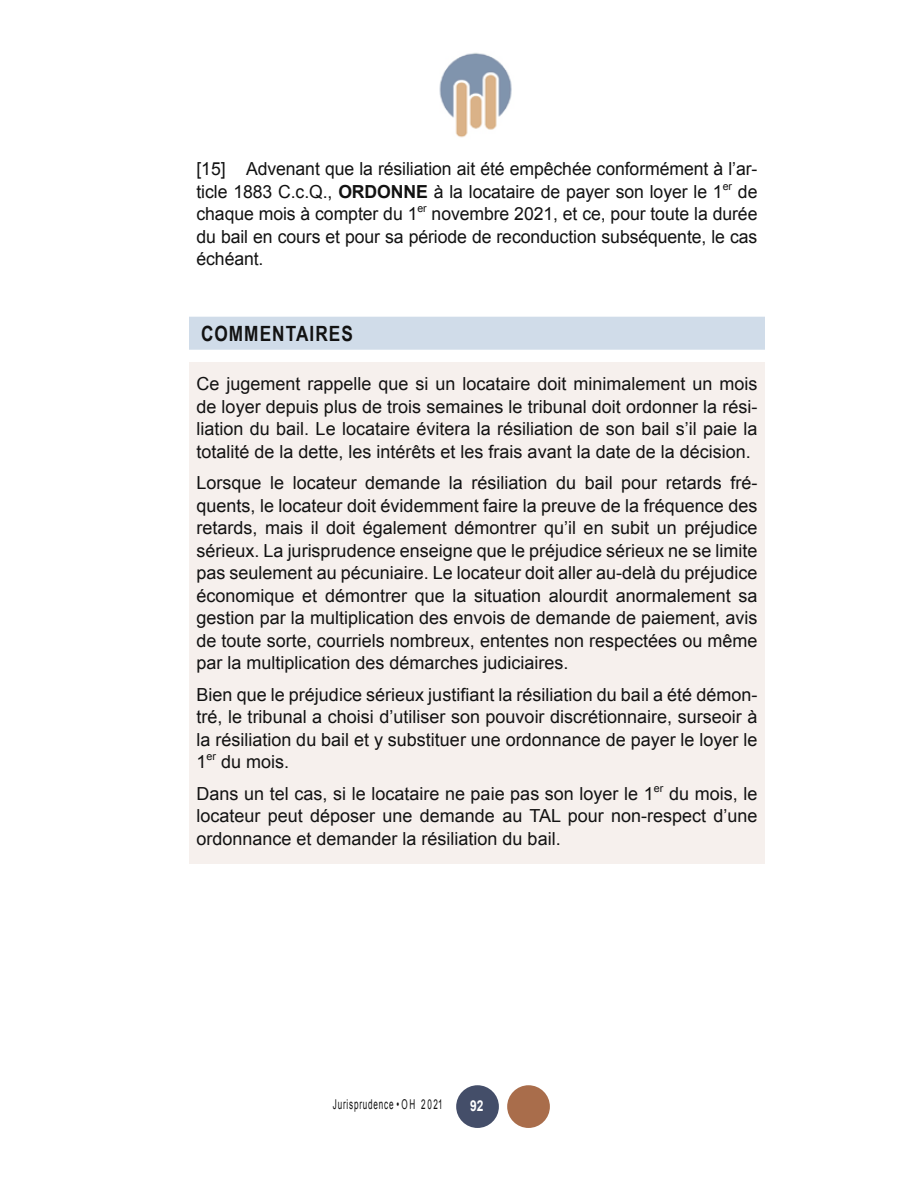
<style>
.page{position:relative;width:918px;height:1188px;background:#fff}
.page>*{position:absolute;margin:0;border:0;box-sizing:border-box;transform-origin:0 0}
._0F-Commentaire_TITR{font:700 21px "Arial Narrow";letter-spacing:.05em;color:#121212}
._0F-Commentaire_Tex{font:18px/22.5px "Arial";color:#121212;text-align:justify}
.t1{font:700 15px "Arial";color:#fff;scale:.8 1}
.t2{font:13.5px "Arial";letter-spacing:.1em;color:#121212;scale:.6 1}
.t3{font:10.8px "Arial";color:#121212}
.s1{font-weight:700}
</style>
<div class="page">
<img style="left:439px;top:53px;width:73px;height:85px">
<div style="left:507px;top:1085px;width:43px;height:43px;background:#a96d4b;border-radius:50%"></div>
<div style="left:456px;top:1085px;width:43px;height:43px;background:#444e69;border-radius:50%"></div>
<div style="left:189px;top:317px;width:576px;height:33px;background:#d0dce9"></div>
<div style="left:189px;top:362px;width:576px;height:114px;background:#f6f0ed"></div>
<div style="left:189px;top:461px;width:576px;height:227px;background:#f6f0ed"></div>
<div style="left:189px;top:673px;width:576px;height:114px;background:#f6f0ed"></div>
<div style="left:189px;top:772px;width:576px;height:91px;background:#f6f0ed"></div>
<p class="_0F-Commentaire_Tex" style="left:196px;top:158px;width:562px">[15] Advenant que la résiliation ait été empêchée conformément à l’ar&shy;ticle 1883 C.c.Q., <span class="s1">ORDONNE</span> à la locataire de payer son loyer le 1</p>
<p class="t3" style="left:723px;top:179px;width:11px">er</p>
<p class="_0F-Commentaire_Tex" style="left:738px;top:180px;width:21px">de</p>
<p class="_0F-Commentaire_Tex" style="left:196px;top:203px;width:222px">chaque mois à compter du 1</p>
<p class="t3" style="left:417px;top:201px;width:11px">er</p>
<p class="_0F-Commentaire_Tex" style="left:196px;top:203px;width:562px;text-indent:235px">novembre 2021, et ce, pour toute la durée du bail en cours et pour sa période de reconduction subséquente, le cas échéant.</p>
<p class="_0F-Commentaire_TITR" style="left:201px;top:317px;width:153px">COMMENTAIRES</p>
<p class="_0F-Commentaire_Tex" style="left:196px;top:373px;width:563px">Ce jugement rappelle que si un locataire doit minimalement un mois de loyer depuis plus de trois semaines le tribunal doit ordonner la rési&shy;liation du bail. Le locataire évitera la résiliation de son bail s’il paie la totalité de la dette, les intérêts et les frais avant la date de la décision.</p>
<p class="_0F-Commentaire_Tex" style="left:196px;top:472px;width:562px">Lorsque le locateur demande la résiliation du bail pour retards fré&shy;quents, le locateur doit évidemment faire la preuve de la fréquence des retards, mais il doit également démontrer qu’il en subit un préjudice sérieux. La jurisprudence enseigne que le préjudice sérieux ne se limite pas seulement au pécuniaire. Le locateur doit aller au-delà du préjudice économique et démontrer que la situation alourdit anormalement sa gestion par la multiplication des envois de demande de paiement, avis de toute sorte, courriels nombreux, ententes non respectées ou même par la multiplication des démarches judiciaires.</p>
<p class="_0F-Commentaire_Tex" style="left:196px;top:683px;width:562px">Bien que le préjudice sérieux justifiant la résiliation du bail a été démon&shy;tré, le tribunal a choisi d’utiliser son pouvoir discrétionnaire, surseoir à la résiliation du bail et y substituer une ordonnance de payer le loyer le 1<sup>er</sup> du mois.</p>
<p class="_0F-Commentaire_Tex" style="left:196px;top:782px;width:562px">Dans un tel cas, si le locataire ne paie pas son loyer le 1<sup>er</sup> du mois, le locateur peut déposer une demande au TAL pour non-respect d’une ordonnance et demander la résiliation du bail.</p>
<p class="t2" style="left:333px;top:1096px;width:184px">Jurisprudence • OH 2 0 21</p>
<p class="t1" style="left:470px;top:1096px;width:18px">92</p>
</div>
